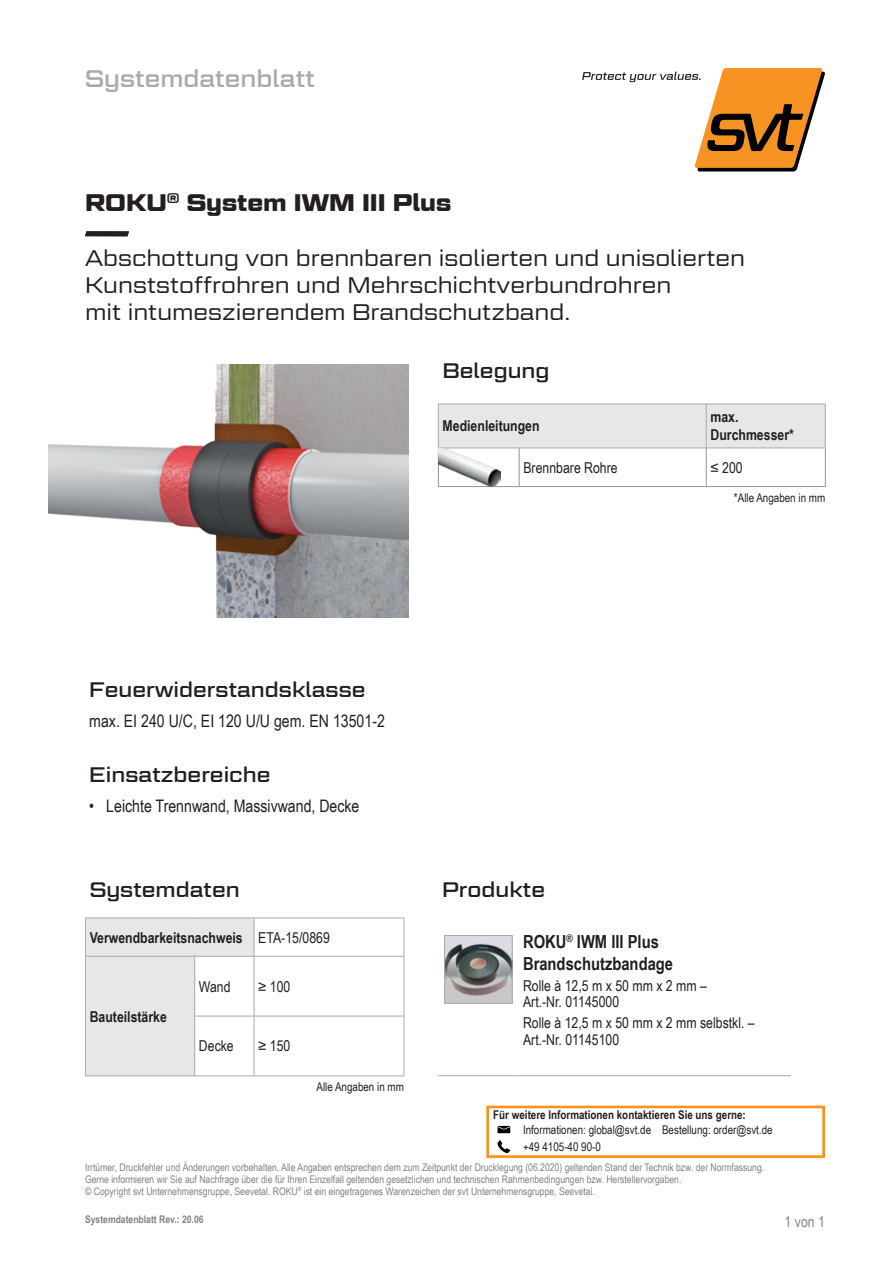
<style>
.page{position:relative;width:893px;height:1263px;background:#fff}
.page>*{position:absolute;margin:0;border:0;box-sizing:border-box;transform-origin:0 0}
.t1{font:700 24px "Geom Graphic";color:#231f20}
.t2{font:24px "Geom Graphic";color:#a8a9ad}
.t3{font:300 22.5px/27px "Geom Graphic";color:#231f20}
.t4{font:21px "Geom Graphic";color:#231f20}
.t5{font:700 18px/21.6px "Arial Narrow";color:#231f20}
.t6{font:17.25px "Arial Narrow";color:#231f20}
.t7{font:15px/16.5px "Arial Narrow";color:#231f20}
.t8{font:700 15px/18px "Arial Narrow";color:#231f20}
.t9{font:15px "Arial Narrow";color:#808285}
.t10{font:12px/17.1px "Arial Narrow";color:#231f20}
.t11{font:700 12px "Arial Narrow";color:#231f20}
.t12{font:10.5px/12px "Arial Narrow";color:#808285}
.t13{font:700 10.5px "Arial Narrow";color:#808285}
.s1{font-weight:400}
</style>
<div class="page">
<svg style="left:438px;top:403px;width:387px;height:85px"></svg>
<div style="left:439px;top:405px;width:386px;height:43px;background:#e6e7e9"></div>
<hr style="left:706px;top:448px;width:1px;height:38px;background:#939598">
<hr style="left:706px;top:404px;width:1px;height:44px;background:#a8a9ad">
<hr style="left:438px;top:448px;width:1px;height:38px;background:#939598">
<hr style="left:519px;top:448px;width:1px;height:38px;background:#939598">
<hr style="left:825px;top:448px;width:1px;height:38px;background:#939598">
<hr style="left:438px;top:486px;width:81px;height:1px;background:#939598">
<hr style="left:519px;top:486px;width:187px;height:1px;background:#939598">
<hr style="left:706px;top:486px;width:119px;height:1px;background:#939598">
<hr style="left:438px;top:404px;width:81px;height:1px;background:#a8a9ad">
<hr style="left:519px;top:404px;width:187px;height:1px;background:#a8a9ad">
<hr style="left:706px;top:404px;width:119px;height:1px;background:#a8a9ad">
<hr style="left:825px;top:404px;width:1px;height:44px;background:#a8a9ad">
<hr style="left:438px;top:448px;width:81px;height:1px;background:#a8a9ad">
<hr style="left:519px;top:448px;width:187px;height:1px;background:#a8a9ad">
<hr style="left:706px;top:448px;width:119px;height:1px;background:#a8a9ad">
<hr style="left:438px;top:404px;width:1px;height:44px;background:#a8a9ad">
<img style="left:439px;top:448px;width:62px;height:38px">
<svg style="left:85px;top:917px;width:319px;height:158px"></svg>
<svg style="left:86px;top:919px;width:168px;height:156px"></svg>
<hr style="left:254px;top:1016px;width:150px;height:1px;background:#a8a9ad">
<hr style="left:254px;top:1016px;width:1px;height:60px;background:#a8a9ad">
<hr style="left:85px;top:956px;width:1px;height:60px;background:#a8a9ad">
<hr style="left:85px;top:1016px;width:1px;height:60px;background:#a8a9ad">
<hr style="left:85px;top:1075px;width:110px;height:1px;background:#a8a9ad">
<hr style="left:254px;top:956px;width:1px;height:60px;background:#a8a9ad">
<hr style="left:194px;top:1016px;width:60px;height:1px;background:#a8a9ad">
<hr style="left:194px;top:956px;width:1px;height:60px;background:#a8a9ad">
<hr style="left:404px;top:956px;width:1px;height:60px;background:#a8a9ad">
<hr style="left:194px;top:1016px;width:1px;height:60px;background:#a8a9ad">
<hr style="left:404px;top:1016px;width:1px;height:60px;background:#a8a9ad">
<hr style="left:195px;top:1075px;width:59px;height:1px;background:#a8a9ad">
<hr style="left:254px;top:1075px;width:150px;height:1px;background:#a8a9ad">
<hr style="left:85px;top:918px;width:110px;height:1px;background:#a8a9ad">
<hr style="left:195px;top:918px;width:59px;height:1px;background:#a8a9ad">
<hr style="left:86px;top:956px;width:109px;height:1px;background:#a8a9ad">
<hr style="left:195px;top:956px;width:59px;height:1px;background:#a8a9ad">
<hr style="left:85px;top:918px;width:1px;height:38px;background:#a8a9ad">
<hr style="left:254px;top:918px;width:150px;height:1px;background:#a8a9ad">
<hr style="left:254px;top:918px;width:1px;height:38px;background:#a8a9ad">
<hr style="left:404px;top:918px;width:1px;height:38px;background:#a8a9ad">
<hr style="left:254px;top:956px;width:150px;height:1px;background:#a8a9ad">
<img style="left:49px;top:365px;width:359px;height:253px">
<hr style="left:519px;top:1075px;width:272px;height:1px;background:#a8a9ad">
<hr style="left:438px;top:1075px;width:81px;height:1px;background:#a8a9ad">
<img style="left:446px;top:937px;width:64px;height:64px">
<div style="left:444px;top:935px;width:68px;height:68px;border:1px solid #a8a9ad"></div>
<svg style="left:582px;top:68px;width:243px;height:103px"></svg>
<svg style="left:497px;top:1126px;width:13px;height:7px"></svg>
<svg style="left:497px;top:1140px;width:13px;height:13px"></svg>
<div style="left:486px;top:1106px;width:339px;height:52px;border:3px solid #f7931d"></div>
<svg style="left:85px;top:231px;width:44px;height:5px"></svg>
<h1 class="t2" style="left:85px;top:63px;width:232px">Systemdatenblatt</h1>
<h1 class="t1" style="left:85px;top:188px;width:368px">ROKU<sup>®</sup> System IWM III Plus</h1>
<h2 class="t3" style="left:85px;top:244px;width:661px">Abschottung von brennbaren isolierten und unisolierten<br>Kunststoffrohren und Mehrschichtverbundrohren<br>mit intumeszierendem Brandschutzband.</h2>
<h3 class="t4" style="left:443px;top:357px;width:108px">Belegung</h3>
<h3 class="t8" style="left:443px;top:416px;width:99px">Medienleitungen</h3>
<h3 class="t8" style="left:710px;top:407px;width:85px">max.<br>Durchmesser*</h3>
<h3 class="t7" style="left:523px;top:459px;width:96px">Brennbare Rohre</h3>
<h3 class="t7" style="left:710px;top:459px;width:34px">≤ 200</h3>
<p class="t10" style="left:734px;top:488px;width:93px">*Alle Angaben in mm</p>
<h3 class="t4" style="left:89px;top:676px;width:278px">Feuerwiderstandsklasse</h3>
<h3 class="t6" style="left:89px;top:708px;width:297px">max. EI 240 U/C, EI 120 U/U gem. EN 13501-2</h3>
<h3 class="t4" style="left:89px;top:761px;width:183px">Einsatzbereiche</h3>
<h3 class="t6" style="left:89px;top:793px;width:272px">• Leichte Trennwand, Massivwand, Decke</h3>
<h3 class="t4" style="left:90px;top:876px;width:152px">Systemdaten</h3>
<h3 class="t8" style="left:90px;top:927px;width:242px">Verwendbarkeitsnachweis <span class="s1">ETA-15/0869</span></h3>
<h3 class="t8" style="left:90px;top:1006px;width:79px">Bauteilstärke</h3>
<h3 class="t7" style="left:199px;top:977px;width:33px">Wand</h3>
<h3 class="t7" style="left:258px;top:977px;width:34px">≥ 100</h3>
<h3 class="t7" style="left:199px;top:1037px;width:36px">Decke</h3>
<h3 class="t7" style="left:258px;top:1037px;width:34px">≥ 150</h3>
<p class="t10" style="left:316px;top:1078px;width:89px">Alle Angaben in mm</p>
<h3 class="t4" style="left:442px;top:876px;width:104px">Produkte</h3>
<h3 class="t5" style="left:523px;top:930px;width:152px">ROKU<sup>®</sup> IWM III Plus<br>Brandschutzbandage</h3>
<h3 class="t7" style="left:523px;top:977px;width:185px">Rolle à 12,5 m x 50 mm x 2 mm –<br>Art.-Nr. 01145000</h3>
<h3 class="t7" style="left:523px;top:1014px;width:233px">Rolle à 12,5 m x 50 mm x 2 mm selbstkl. –<br>Art.-Nr. 01145100</h3>
<p class="t11" style="left:493px;top:1106px;width:254px">Für weitere Informationen kontaktieren Sie uns gerne:</p>
<p class="t10" style="left:523px;top:1121px;width:251px">Informationen: global@svt.de Bestellung: order@svt.de +49 4105-40 90-0</p>
<p class="t12" style="left:85px;top:1161px;width:681px">Irrtümer, Druckfehler und Änderungen vorbehalten. Alle Angaben entsprechen dem zum Zeitpunkt der Drucklegung (06.2020) geltenden Stand der Technik bzw. der Normfassung.<br>Gerne informieren wir Sie auf Nachfrage über die für Ihren Einzelfall geltenden gesetzlichen und technischen Rahmenbedingungen bzw. Herstellervorgaben.<br>© Copyright svt Unternehmensgruppe, Seevetal. ROKU<sup>®</sup> ist ein eingetragenes Warenzeichen der svt Unternehmensgruppe, Seevetal.</p>
<p class="t13" style="left:85px;top:1212px;width:120px">Systemdatenblatt Rev.: 20.06</p>
<h3 class="t9" style="left:785px;top:1210px;width:42px">1 von 1</h3>
</div>
